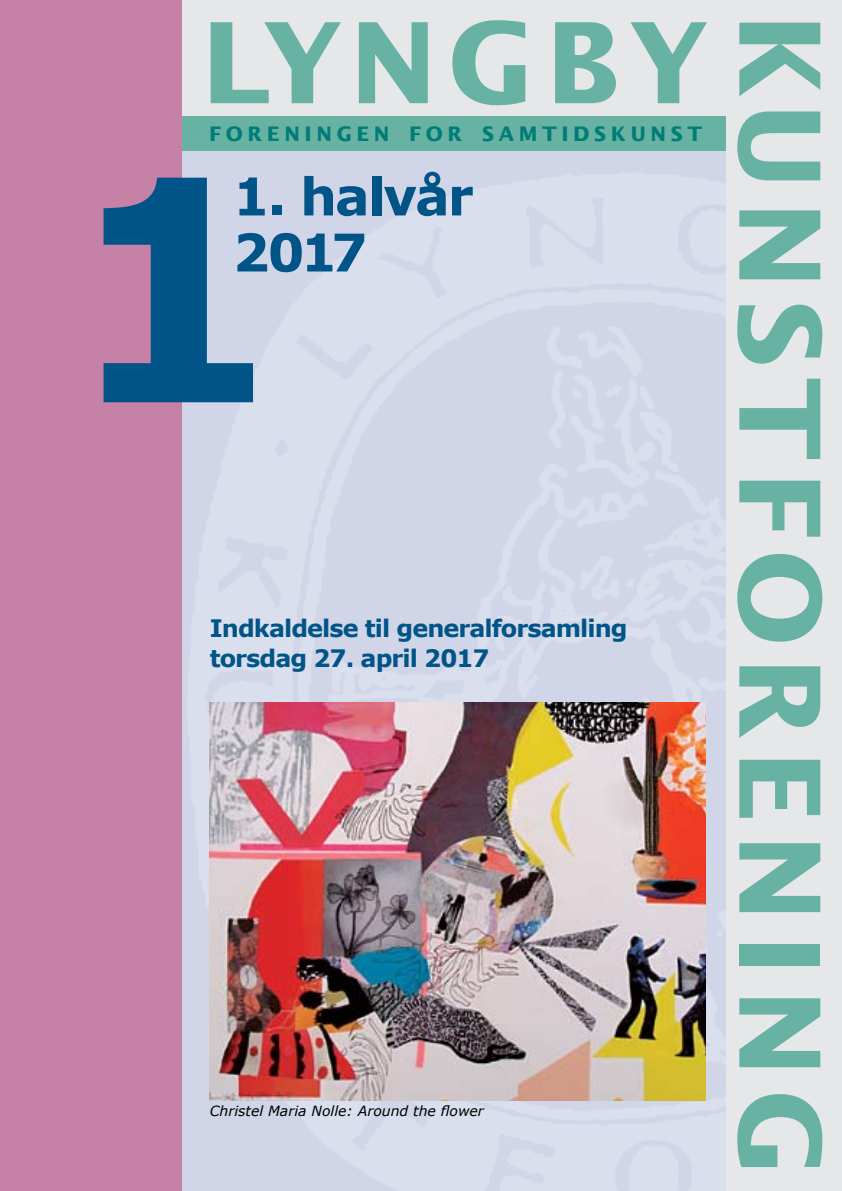
<style>
.page{position:relative;width:842px;height:1191px;background:#fff}
.page>*{position:absolute;margin:0;border:0;box-sizing:border-box;transform-origin:0 0}
.t1{font:700 308px "Verdana";color:#005488}
.t2{font:700 112px "Lucida Sans";letter-spacing:.1em;color:#68b2a4}
.t3{font:700 52px/56px "Verdana";letter-spacing:-.04em;color:#005488}
.t4{font:700 24px/30px "Verdana";letter-spacing:-.04em;color:#005488}
.t5{font:700 20px "Lucida Sans";letter-spacing:.23em;color:#007d77}
.t6{font:italic 14px "Verdana";color:#000}
</style>
<div class="page">
<div style="left:134px;top:0;width:708px;height:1191px;background:#e6e7e8"></div>
<img style="left:181px;top:151px;width:545px;height:1040px">
<div style="left:181px;top:116px;width:545px;height:35px;background:#68b2a4"></div>
<div style="left:0;top:0;width:181px;height:1191px;background:#c681a7"></div>
<img style="left:210px;top:702px;width:495px;height:398px">
<h2 class="t2" style="left:201px;top:-5px;width:510px">LYNGBY</h2>
<h2 class="t2" style="left:847px;top:13px;width:1163px;rotate:90deg">KUNSTFORENING</h2>
<p class="t5" style="left:209px;top:121px;width:494px">FORENINGEN FOR SAMTIDSKUNST</p>
<h3 class="t3" style="left:233px;top:169px;width:242px">1. halvår<br>2017</h3>
<h1 class="t1" style="left:64px;top:90px;width:220px">1</h1>
<p class="t4" style="left:210px;top:613px;width:419px">Indkaldelse til generalforsamling torsdag 27. april 2017</p>
<p class="t6" style="left:210px;top:1101px;width:276px">Christel Maria Nolle: Around the flower</p>
</div>
